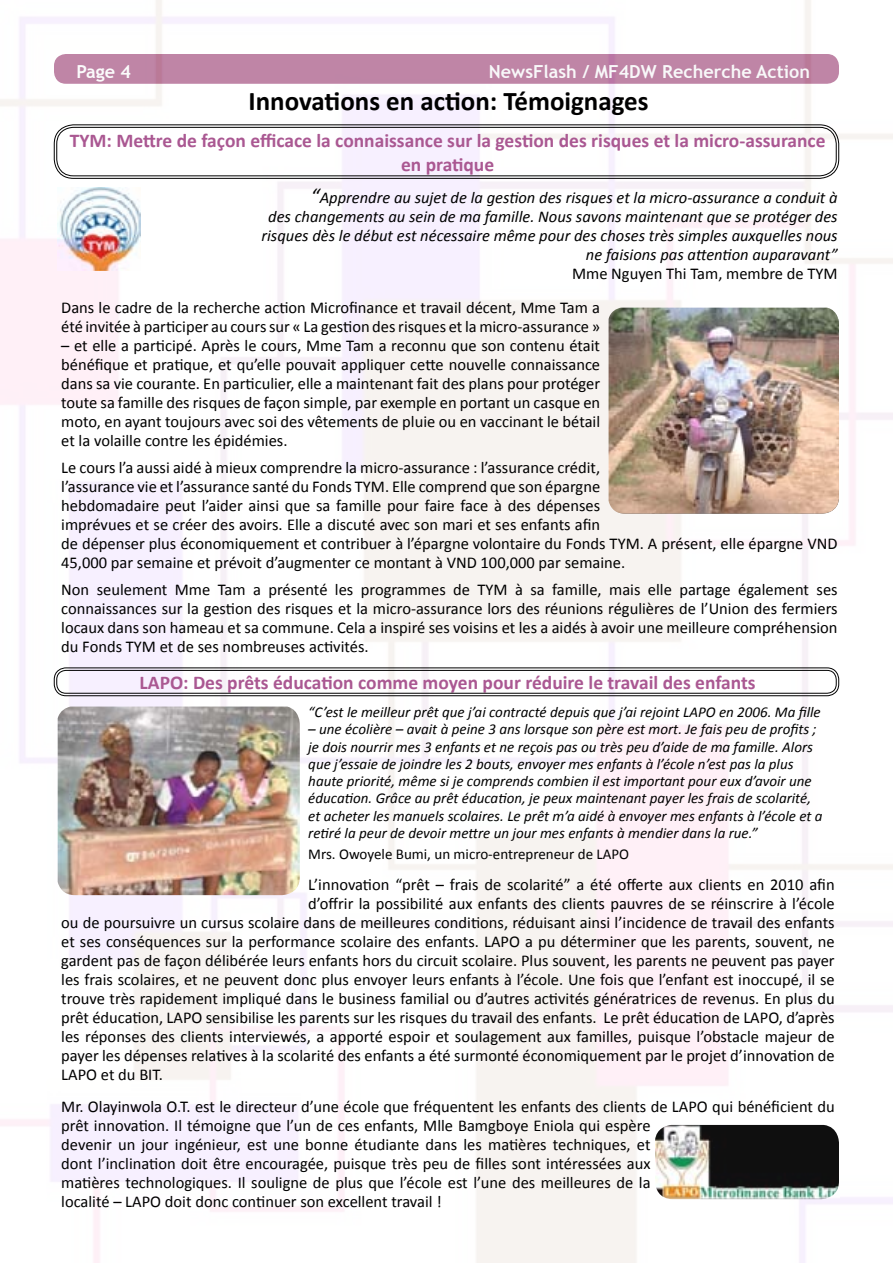
<style>
.page{position:relative;width:893px;height:1263px;background:#fff}
.page>*{position:absolute;margin:0;border:0;box-sizing:border-box;transform-origin:0 0}
.t1{font:700 27px "Calibri";color:#000}
.t2{font:700 19.5px/23.4px "Calibri";color:#aa5892;text-align:center}
.t3{font:700 18px "Trebuchet MS";color:#f8f8f9}
.t4{font:700 18px "Trebuchet MS";color:#fbfbfb}
.t5{font:16.5px/18.9px "Calibri";color:#000}
.t6{font:italic 16.5px/19px "Calibri";color:#000;text-align:right}
.t7{font:italic 15px/17.2px "Calibri";color:#000}
.t8{font:15px "Calibri";color:#000}
.s1{font-size:21px}
</style>
<div class="page">
<img style="left:0;top:0;width:893px;height:1263px">
<div style="left:54px;top:54px;width:785px;height:30px;background:#bf85a6;border-radius:12px"></div>
<div style="left:54px;top:125px;width:785px;height:54px;border:1px solid #000;border-radius:19px"></div>
<div style="left:56px;top:127px;width:780px;height:49px;border:1px solid #000;border-radius:17px"></div>
<img style="left:58px;top:188px;width:82px;height:82px">
<img style="left:609px;top:308px;width:230px;height:206px">
<div style="left:54px;top:668px;width:785px;height:28px;border:1px solid #000;border-radius:12px"></div>
<div style="left:56px;top:670px;width:780px;height:23px;border:1px solid #000;border-radius:9px"></div>
<img style="left:58px;top:706px;width:242px;height:189px">
<img style="left:655px;top:1125px;width:184px;height:74px">
<p class="t4" style="left:77px;top:60px;width:56px">Page 4</p>
<p class="t3" style="left:489px;top:60px;width:323px">NewsFlash / MF4DW Recherche Action</p>
<h1 class="t1" style="left:249px;top:83px;width:402px">Innovations en action: Témoignages</h1>
<p class="t2" style="left:70px;top:129px;width:757px">TYM: Mettre de façon efficace la connaissance sur la gestion des risques et la micro-assurance en pratique</p>
<p class="t6" style="left:262px;top:187px;width:578px"><span class="s1">“</span>Apprendre au sujet de la gestion des risques et la micro-assurance a conduit à<br>des changements au sein de ma famille. Nous savons maintenant que se protéger des risques dès le début est nécessaire même pour des choses très simples auxquelles nous ne faisions pas attention auparavant”</p>
<p class="t5" style="left:61px;top:256px;width:778px;line-height:33.9px;text-indent:511px">Mme Nguyen Thi Tam, membre de TYM<br>Dans le cadre de la recherche action Microfinance et travail décent, Mme Tam a</p>
<p class="t5" style="left:61px;top:317px;width:540px">été invitée à participer au cours sur « La gestion des risques et la micro-assurance »</p>
<p class="t5" style="left:61px;top:336px;width:540px;text-align:justify">– et elle a participé. Après le cours, Mme Tam a reconnu que son contenu était bénéfique et pratique, et qu’elle pouvait appliquer cette nouvelle connaissance dans sa vie courante. En particulier, elle a maintenant fait des plans pour protéger toute sa famille des risques de façon simple, par exemple en portant un casque en moto, en ayant toujours avec soi des vêtements de pluie ou en vaccinant le bétail et la volaille contre les épidémies.</p>
<p class="t5" style="left:61px;top:458px;width:778px">Le cours l’a aussi aidé à mieux comprendre la micro-assurance : l’assurance crédit,<br>l’assurance vie et l’assurance santé du Fonds TYM. Elle comprend que son épargne<br>hebdomadaire peut l’aider ainsi que sa famille pour faire face à des dépenses<br>imprévues et se créer des avoirs. Elle a discuté avec son mari et ses enfants afin<br>de dépenser plus économiquement et contribuer à l’épargne volontaire du Fonds TYM. A présent, elle épargne VND 45,000 par semaine et prévoit d’augmenter ce montant à VND 100,000 par semaine.</p>
<p class="t5" style="left:61px;top:580px;width:778px;text-align:justify">Non seulement Mme Tam a présenté les programmes de TYM à sa famille, mais elle partage également ses connaissances sur la gestion des risques et la micro-assurance lors des réunions régulières de l’Union des fermiers locaux dans son hameau et sa commune. Cela a inspiré ses voisins et les a aidés à avoir une meilleure compréhension du Fonds TYM et de ses nombreuses activités.</p>
<p class="t2" style="left:140px;top:671px;width:618px">LAPO: Des prêts éducation comme moyen pour réduire le travail des enfants</p>
<p class="t7" style="left:308px;top:703px;width:514px">“C’est le meilleur prêt que j’ai contracté depuis que j’ai rejoint LAPO en 2006. Ma fille</p>
<p class="t7" style="left:308px;top:720px;width:516px">– une écolière – avait à peine 3 ans lorsque son père est mort. Je fais peu de profits ; je dois nourrir mes 3 enfants et ne reçois pas ou très peu d’aide de ma famille. Alors que j’essaie de joindre les 2 bouts, envoyer mes enfants à l’école n’est pas la plus haute priorité, même si je comprends combien il est important pour eux d’avoir une éducation. Grâce au prêt éducation, je peux maintenant payer les frais de scolarité, et acheter les manuels scolaires. Le prêt m’a aidé à envoyer mes enfants à l’école et a retiré la peur de devoir mettre un jour mes enfants à mendier dans la rue.”</p>
<p class="t8" style="left:308px;top:844px;width:322px">Mrs. Owoyele Bumi, un micro-entrepreneur de LAPO</p>
<p class="t5" style="left:308px;top:875px;width:528px">L’innovation “prêt – frais de scolarité” a été offerte aux clients en 2010 afin</p>
<p class="t5" style="left:308px;top:894px;width:528px">d’offrir la possibilité aux enfants des clients pauvres de se réinscrire à l’école</p>
<p class="t5" style="left:61px;top:913px;width:775px">ou de poursuivre un cursus scolaire dans de meilleures conditions, réduisant ainsi l’incidence de travail des enfants</p>
<p class="t5" style="left:61px;top:932px;width:775px">et ses conséquences sur la performance scolaire des enfants. LAPO a pu déterminer que les parents, souvent, ne</p>
<p class="t5" style="left:61px;top:951px;width:775px">gardent pas de façon délibérée leurs enfants hors du circuit scolaire. Plus souvent, les parents ne peuvent pas payer</p>
<p class="t5" style="left:61px;top:970px;width:775px">les frais scolaires, et ne peuvent donc plus envoyer leurs enfants à l’école. Une fois que l’enfant est inoccupé, il se</p>
<p class="t5" style="left:61px;top:989px;width:775px">trouve très rapidement impliqué dans le business familial ou d’autres activités génératrices de revenus. En plus du</p>
<p class="t5" style="left:61px;top:1008px;width:775px">prêt éducation, LAPO sensibilise les parents sur les risques du travail des enfants. Le prêt éducation de LAPO, d’après</p>
<p class="t5" style="left:61px;top:1027px;width:775px">les réponses des clients interviewés, a apporté espoir et soulagement aux familles, puisque l’obstacle majeur de</p>
<p class="t5" style="left:61px;top:1046px;width:775px">payer les dépenses relatives à la scolarité des enfants a été surmonté économiquement par le projet d’innovation de</p>
<p class="t5" style="left:61px;top:1065px;width:103px">LAPO et du BIT.</p>
<p class="t5" style="left:61px;top:1097px;width:775px">Mr. Olayinwola O.T. est le directeur d’une école que fréquentent les enfants des clients de LAPO qui bénéficient du prêt innovation. Il témoigne que l’un de ces enfants, Mlle Bamgboye Eniola qui espère<br>devenir un jour ingénieur, est une bonne étudiante dans les matières techniques, et<br>dont l’inclination doit être encouragée, puisque très peu de filles sont intéressées aux<br>matières technologiques. Il souligne de plus que l’école est l’une des meilleures de la<br>localité – LAPO doit donc continuer son excellent travail !</p>
</div>
